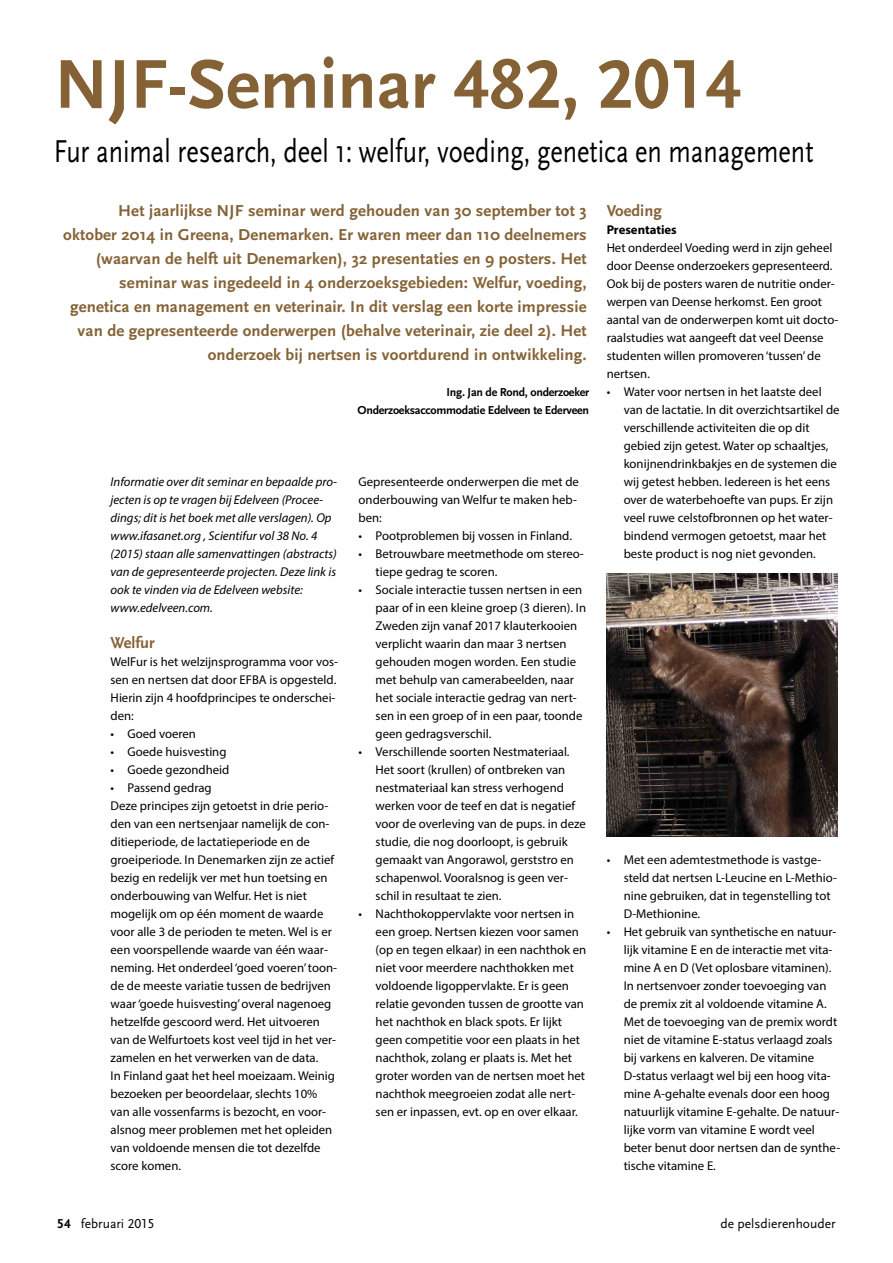
<style>
.page{position:relative;width:893px;height:1263px;background:#fff}
.page>*{position:absolute;margin:0;border:0;box-sizing:border-box;transform-origin:0 0}
.t1{font:72px "Scala Sans Bold LF";color:#846236}
.t2{font:33px "Scala Sans";color:#000;scale:.8 1}
.t3{font:700 16.5px/24px "Scala Sans";letter-spacing:.01em;color:#846236;text-align:right}
.t4{font:13.5px "Scala Sans Regular LF";color:#000}
.t5{font:12.75px/18px "Myriad Pro";color:#000}
.t6{font:italic 12.75px/18px "Myriad Pro";color:#000}
.t7{font:700 12.75px "Myriad Pro";color:#000}
.t8{font:12px/18px "Scala Sans Bold LF";letter-spacing:-.02em;color:#000;text-align:right}
.s1{font-family:"Scala Sans Bold LF"}
</style>
<div class="page">
<img style="left:607px;top:573px;width:231px;height:263px">
<h1 class="t1" style="left:54px;top:46px;width:689px">NJF-Seminar 482, 2014</h1>
<h2 class="t2" style="left:54px;top:133px;width:951px">Fur animal research, deel 1: welfur, voeding, genetica en management</h2>
<p class="t3" style="left:63px;top:199px;width:525px">Het jaarlijkse NJF seminar werd gehouden van 30 september tot 3 oktober 2014 in Greena, Denemarken. Er waren meer dan 110 deelnemers (waarvan de helft uit Denemarken), 32 presentaties en 9 posters. Het seminar was ingedeeld in 4 onderzoeksgebieden: Welfur, voeding, genetica en management en veterinair. In dit verslag een korte impressie van de gepresenteerde onderwerpen (behalve veterinair, zie deel 2). Het onderzoek bij nertsen is voortdurend in ontwikkeling.</p>
<p class="t8" style="left:358px;top:383px;width:233px">Ing. Jan de Rond, onderzoeker<br>Onderzoeksaccommodatie Edelveen te Ederveen</p>
<p class="t3" style="left:607px;top:199px;width:57px">Voeding</p>
<p class="t7" style="left:607px;top:221px;width:72px">Presentaties</p>
<p class="t5" style="left:607px;top:239px;width:233px">Het onderdeel Voeding werd in zijn geheel door Deense onderzoekers gepresenteerd.<br>Ook bij de posters waren de nutritie onder&shy;werpen van Deense herkomst. Een groot aantal van de onderwerpen komt uit docto&shy;raalstudies wat aangeeft dat veel Deense studenten willen promoveren ‘tussen’ de nertsen.</p>
<p class="t5" style="left:624px;top:383px;width:217px;text-indent:-17px">• Water voor nertsen in het laatste deel van de lactatie. In dit overzichtsartikel de verschillende activiteiten die op dit gebied zijn getest. Water op schaaltjes, konijnendrinkbakjes en de systemen die wij getest hebben. Iedereen is het eens over de waterbehoefte van pups. Er zijn veel ruwe celstofbronnen op het water&shy;bindend vermogen getoetst, maar het beste product is nog niet gevonden.</p>
<p class="t6" style="left:111px;top:473px;width:228px">Informatie over dit seminar en bepaalde pro&shy;jecten is op te vragen bij Edelveen (Procee&shy;dings; dit is het boek met alle verslagen). Op www.ifasanet.org , Scientifur vol 38 No. 4 (2015) staan alle samenvattingen (abstracts) van de gepresenteerde projecten. Deze link is ook te vinden via de Edelveen website: www.edelveen.com.</p>
<p class="t3" style="left:111px;top:631px;width:46px">Welfur</p>
<p class="t5" style="left:111px;top:653px;width:229px">WelFur is het welzijnsprogramma voor vos&shy;sen en nertsen dat door EFBA is opgesteld.<br>Hierin zijn 4 hoofdprincipes te onderschei&shy;den:</p>
<p class="t5" style="left:111px;top:725px;width:87px">• Goed voeren</p>
<p class="t5" style="left:111px;top:743px;width:117px">• Goede huisvesting</p>
<p class="t5" style="left:111px;top:761px;width:120px">• Goede gezondheid</p>
<p class="t5" style="left:111px;top:779px;width:228px">• Passend gedrag<br>Deze principes zijn getoetst in drie perio&shy;den van een nertsenjaar namelijk de con&shy;ditieperiode, de lactatieperiode en de groeiperiode. In Denemarken zijn ze actief bezig en redelijk ver met hun toetsing en onderbouwing van Welfur. Het is niet mogelijk om op één moment de waarde voor alle 3 de perioden te meten. Wel is er een voorspellende waarde van één waar&shy;neming. Het onderdeel ‘goed voeren’ toon&shy;de de meeste variatie tussen de bedrijven waar ‘goede huisvesting’ overal nagenoeg hetzelfde gescoord werd. Het uitvoeren van de Welfurtoets kost veel tijd in het ver&shy;zamelen en het verwerken van de data.<br>In Finland gaat het heel moeizaam. Weinig bezoeken per beoordelaar, slechts 10% van alle vossenfarms is bezocht, en voor&shy;alsnog meer problemen met het opleiden van voldoende mensen die tot dezelfde score komen.</p>
<p class="t5" style="left:359px;top:473px;width:222px">Gepresenteerde onderwerpen die met de onderbouwing van Welfur te maken heb&shy;ben:</p>
<p class="t5" style="left:359px;top:527px;width:215px">• Pootproblemen bij vossen in Finland.</p>
<p class="t5" style="left:376px;top:545px;width:210px;text-indent:-17px">• Betrouwbare meetmethode om stereo&shy;tiepe gedrag te scoren.</p>
<p class="t5" style="left:376px;top:581px;width:212px;text-indent:-17px">• Sociale interactie tussen nertsen in een paar of in een kleine groep (3 dieren). In Zweden zijn vanaf 2017 klauterkooien verplicht waarin dan maar 3 nertsen gehouden mogen worden. Een studie met behulp van camerabeelden, naar het sociale interactie gedrag van nert&shy;sen in een groep of in een paar, toonde geen gedragsverschil.</p>
<p class="t5" style="left:376px;top:743px;width:212px;text-indent:-17px">• Verschillende soorten Nestmateriaal.<br>Het soort (krullen) of ontbreken van nestmateriaal kan stress verhogend werken voor de teef en dat is negatief voor de overleving van de pups. in deze studie, die nog doorloopt, is gebruik gemaakt van Angorawol, gerststro en schapenwol. Vooralsnog is geen ver&shy;schil in resultaat te zien.</p>
<p class="t5" style="left:376px;top:905px;width:212px;text-indent:-17px">• Nachthokoppervlakte voor nertsen in een groep. Nertsen kiezen voor samen (op en tegen elkaar) in een nachthok en niet voor meerdere nachthokken met voldoende ligoppervlakte. Er is geen relatie gevonden tussen de grootte van het nachthok en black spots. Er lijkt geen competitie voor een plaats in het nachthok, zolang er plaats is. Met het groter worden van de nertsen moet het nachthok meegroeien zodat alle nert&shy;sen er inpassen, evt. op en over elkaar.</p>
<p class="t5" style="left:624px;top:851px;width:215px;text-indent:-17px">• Met een ademtestmethode is vastge&shy;steld dat nertsen L-Leucine en L-Methio&shy;nine gebruiken, dat in tegenstelling tot D-Methionine.</p>
<p class="t5" style="left:624px;top:923px;width:218px;text-indent:-17px">• Het gebruik van synthetische en natuur&shy;lijk vitamine E en de interactie met vita&shy;mine A en D (Vet oplosbare vitaminen).<br>In nertsenvoer zonder toevoeging van de premix zit al voldoende vitamine A.<br>Met de toevoeging van de premix wordt niet de vitamine E-status verlaagd zoals bij varkens en kalveren. De vitamine D-status verlaagt wel bij een hoog vita&shy;mine A-gehalte evenals door een hoog natuurlijk vitamine E-gehalte. De natuur&shy;lijke vorm van vitamine E wordt veel beter benut door nertsen dan de synthe&shy;tische vitamine E.</p>
<p class="t4" style="left:57px;top:1216px;width:99px"><span class="s1">54</span> februari 2015</p>
<p class="t4" style="left:721px;top:1216px;width:116px">de pelsdierenhouder</p>
</div>
